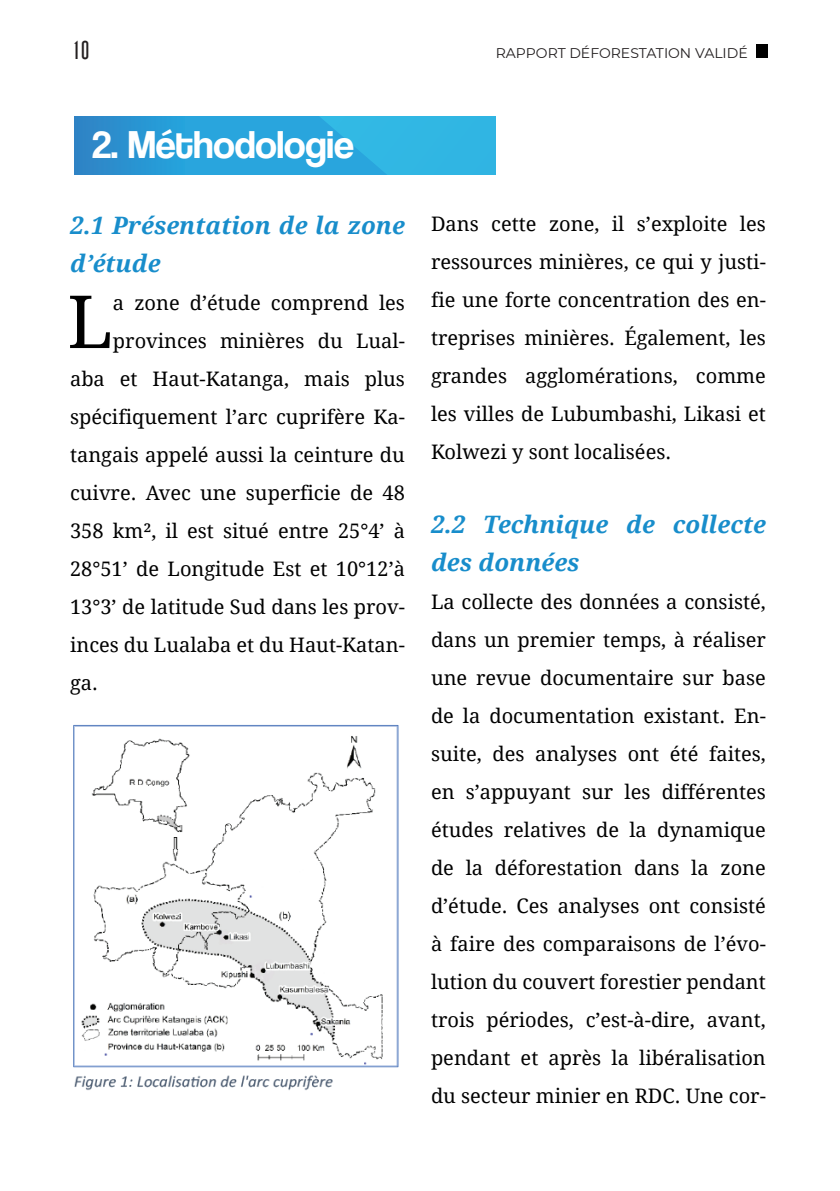
<style>
.page{position:relative;width:840px;height:1191px;background:#fff}
.page>*{position:absolute;margin:0;border:0;box-sizing:border-box;transform-origin:0 0}
.t1{font:73.2px "Droid Serif";color:#000}
.t2{font:40px "Coolvetica Rg";color:#fff}
.t3{font:italic 700 24px/38px "Droid Serif";color:#188dcb}
.t4{font:24px "Anastasia";color:#231f20}
.t5{font:20px/38px "Droid Serif";color:#000;text-align:justify}
.t6{font:14px "Montserrat";color:#231f20}
</style>
<div class="page">
<div style="left:755px;top:44px;width:12px;height:13px;background:#000"></div>
<svg style="left:74px;top:116px;width:421px;height:58px;background:#2ba6db"></svg>
<img style="left:73px;top:724px;width:326px;height:366px">
<p class="t4" style="left:72px;top:37px;width:19px">10</p>
<p class="t6" style="left:495px;top:43px;width:253px">RAPPORT DÉFORESTATION VALIDÉ</p>
<h2 class="t2" style="left:92px;top:121px;width:263px">2. Méthodologie</h2>
<p class="t3" style="left:70px;top:207px;width:336px">2.1 Présentation de la zone d’étude</p>
<h1 class="t1" style="left:67px;top:280px;width:47px">L</h1>
<p class="t5" style="left:113px;top:284px;width:293px">a zone d’étude comprend les</p>
<p class="t5" style="left:113px;top:322px;width:293px">provinces minières du Lual-</p>
<p class="t5" style="left:70px;top:360px;width:336px">aba et Haut-Katanga, mais plus</p>
<p class="t5" style="left:70px;top:398px;width:336px">spécifiquement l’arc cuprifère Ka-</p>
<p class="t5" style="left:70px;top:436px;width:336px">tangais appelé aussi la ceinture du</p>
<p class="t5" style="left:70px;top:474px;width:336px">cuivre. Avec une superficie de 48</p>
<p class="t5" style="left:70px;top:512px;width:336px">358 km², il est situé entre 25°4’ à</p>
<p class="t5" style="left:70px;top:550px;width:336px">28°51’ de Longitude Est et 10°12’à</p>
<p class="t5" style="left:70px;top:588px;width:336px">13°3’ de latitude Sud dans les prov-</p>
<p class="t5" style="left:70px;top:626px;width:336px">inces du Lualaba et du Haut-Katan-</p>
<p class="t5" style="left:70px;top:664px;width:29px">ga.</p>
<p class="t5" style="left:431px;top:205px;width:336px">Dans cette zone, il s’exploite les ressources minières, ce qui y justi&shy;fie une forte concentration des en&shy;treprises minières. Également, les grandes agglomérations, comme les villes de Lubumbashi, Likasi et Kolwezi y sont localisées.</p>
<p class="t3" style="left:431px;top:506px;width:336px">2.2 Technique de collecte des données</p>
<p class="t5" style="left:431px;top:583px;width:336px">La collecte des données a consisté, dans un premier temps, à réaliser une revue documentaire sur base de la documentation existant. En&shy;suite, des analyses ont été faites, en s’appuyant sur les différentes études relatives de la dynamique de la déforestation dans la zone d’étude. Ces analyses ont consisté à faire des comparaisons de l’évo&shy;lution du couvert forestier pendant trois périodes, c’est-à-dire, avant, pendant et après la libéralisation du secteur minier en RDC. Une cor-</p>
</div>
